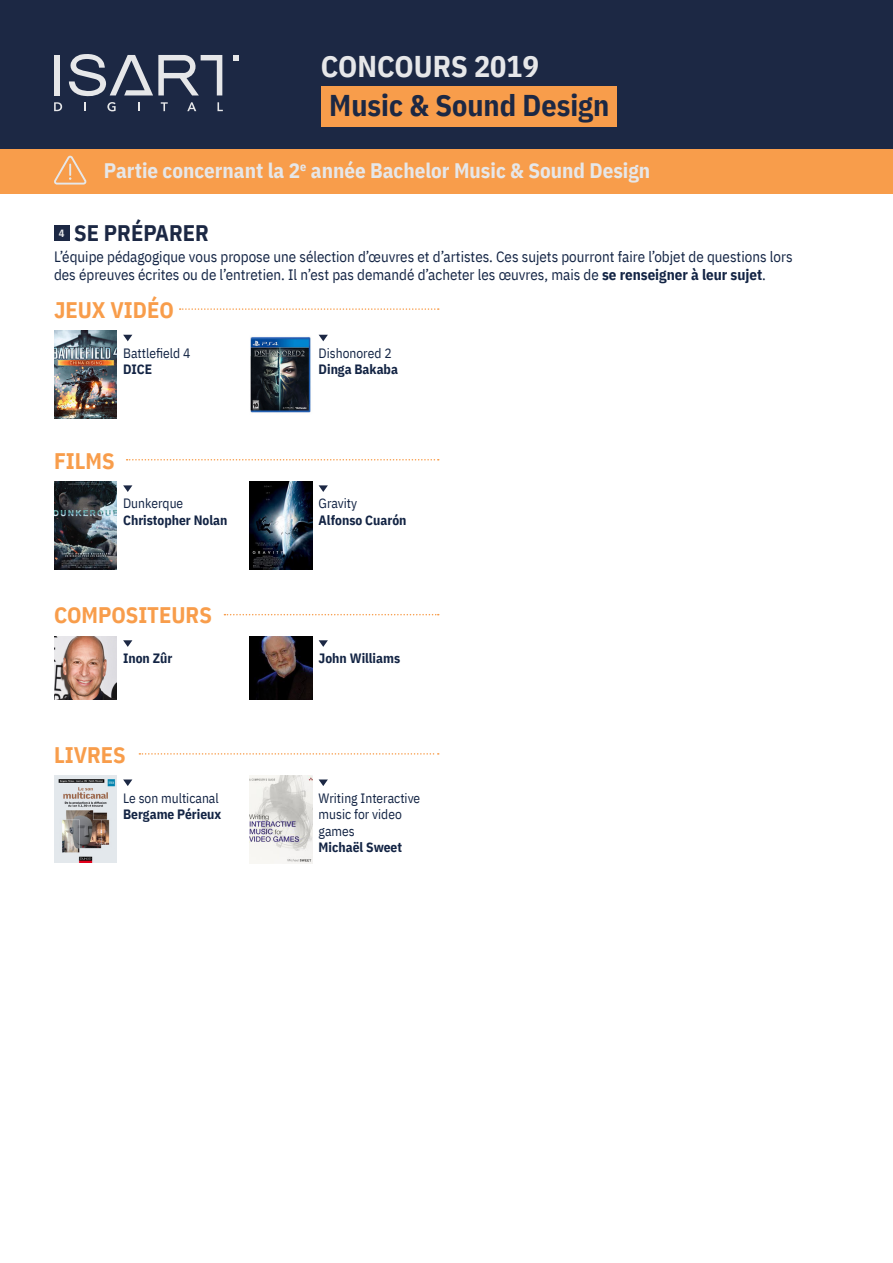
<style>
.page{position:relative;width:893px;height:1263px;background:#fff}
.page>*{position:absolute;margin:0;border:0;box-sizing:border-box;transform-origin:0 0}
.t1{font:700 30px "IBM Plex Sans Cond";color:#1c2844}
.t2{font:700 30px "IBM Plex Sans Cond";color:#e6e7e9}
.t3{font:700 22.5px "IBM Plex Sans Cond";color:#f89d4b}
.t4{font:700 22.5px "IBM Plex Sans Cond";color:#1c2844}
.t5{font:700 21px "IBM Plex Sans Cond";color:#e6e7e9}
.t6{font:15px/18px "IBM Plex Sans Cond";color:#132444}
.t7{font:13.5px/16.5px "IBM Plex Sans Cond";color:#132444}
.t8{font:700 13.5px "IBM Plex Sans Cond";color:#132444}
.t9{font:700 10.5px "IBM Plex Sans Cond";color:#e6e7e9}
.s1{font-weight:700}
</style>
<div class="page">
<div style="left:0;top:0;width:893px;height:149px;background:#1c2844"></div>
<svg style="left:54px;top:102px;width:8px;height:9px"></svg>
<div style="left:54px;top:55px;width:5px;height:40px;background:#e6e7e9"></div>
<svg style="left:69px;top:54px;width:154px;height:57px"></svg>
<svg style="left:233px;top:55px;width:6px;height:5px"></svg>
<div style="left:321px;top:86px;width:296px;height:41px;background:#f89d4b"></div>
<div style="left:54px;top:225px;width:16px;height:16px;background:#1c2844"></div>
<svg style="left:123px;top:335px;width:9px;height:6px"></svg>
<svg style="left:123px;top:485px;width:9px;height:7px"></svg>
<svg style="left:123px;top:779px;width:9px;height:7px"></svg>
<svg style="left:123px;top:640px;width:9px;height:7px"></svg>
<svg style="left:319px;top:335px;width:9px;height:6px"></svg>
<svg style="left:319px;top:485px;width:9px;height:7px"></svg>
<svg style="left:319px;top:779px;width:9px;height:7px"></svg>
<svg style="left:319px;top:640px;width:9px;height:7px"></svg>
<img style="left:54px;top:331px;width:63px;height:88px">
<img style="left:54px;top:481px;width:63px;height:88px">
<img style="left:54px;top:775px;width:63px;height:88px">
<img style="left:54px;top:636px;width:63px;height:64px">
<img style="left:250px;top:336px;width:61px;height:77px">
<img style="left:249px;top:481px;width:63px;height:88px">
<img style="left:249px;top:775px;width:63px;height:88px">
<img style="left:249px;top:636px;width:63px;height:64px">
<div style="left:0;top:149px;width:893px;height:44px;background:#f89d4b"></div>
<svg style="left:54px;top:156px;width:33px;height:29px"></svg>
<svg style="left:180px;top:308px;width:259px;height:2px"></svg>
<svg style="left:127px;top:459px;width:312px;height:1px"></svg>
<svg style="left:139px;top:753px;width:300px;height:2px"></svg>
<svg style="left:224px;top:614px;width:215px;height:1px"></svg>
<p class="t2" style="left:321px;top:43px;width:220px">CONCOURS 2019</p>
<p class="t1" style="left:329px;top:82px;width:282px">Music &amp; Sound Design</p>
<p class="t5" style="left:104px;top:154px;width:548px">Partie concernant la 2<sup>e</sup> année Bachelor Music &amp; Sound Design</p>
<p class="t9" style="left:59px;top:225px;width:7px">4</p>
<p class="t4" style="left:74px;top:215px;width:136px">SE PRÉPARER</p>
<p class="t6" style="left:54px;top:247px;width:740px">L’équipe pédagogique vous propose une sélection d’œuvres et d’artistes. Ces sujets pourront faire l’objet de questions lors des épreuves écrites ou de l’entretien. Il n’est pas demandé d’acheter les œuvres, mais de <span class="s1">se renseigner à leur sujet</span>.</p>
<p class="t3" style="left:54px;top:292px;width:121px">JEUX VIDÉO</p>
<p class="t7" style="left:123px;top:344px;width:69px">Battlefield 4</p>
<p class="t8" style="left:123px;top:359px;width:31px">DICE</p>
<p class="t3" style="left:54px;top:443px;width:62px">FILMS</p>
<p class="t7" style="left:123px;top:494px;width:62px">Dunkerque</p>
<p class="t8" style="left:123px;top:509px;width:106px">Christopher Nolan</p>
<p class="t3" style="left:54px;top:598px;width:159px">COMPOSITEURS</p>
<p class="t8" style="left:123px;top:648px;width:51px">Inon Zûr</p>
<p class="t3" style="left:54px;top:737px;width:73px">LIVRES</p>
<p class="t7" style="left:123px;top:788px;width:97px">Le son multicanal</p>
<p class="t8" style="left:123px;top:803px;width:100px">Bergame Périeux</p>
<p class="t7" style="left:319px;top:344px;width:75px">Dishonored 2</p>
<p class="t8" style="left:319px;top:359px;width:81px">Dinga Bakaba</p>
<p class="t7" style="left:319px;top:494px;width:40px">Gravity</p>
<p class="t8" style="left:319px;top:509px;width:89px">Alfonso Cuarón</p>
<p class="t8" style="left:319px;top:648px;width:83px">John Williams</p>
<p class="t7" style="left:319px;top:788px;width:103px">Writing Interactive music for video games</p>
<p class="t8" style="left:319px;top:836px;width:85px">Michaël Sweet</p>
</div>
